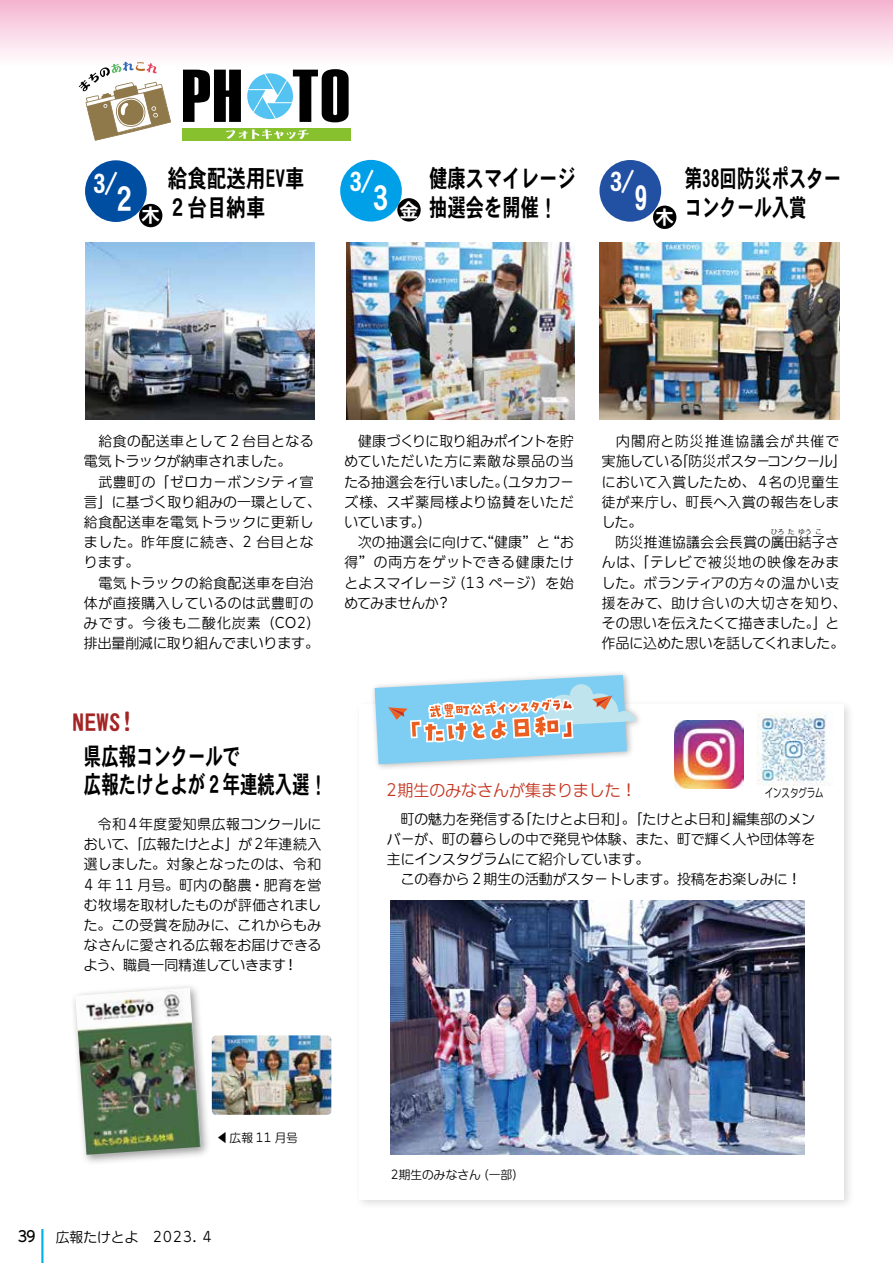
<style>
.page{position:relative;width:893px;height:1263px;background:#fff}
.page>*{position:absolute;margin:0;border:0;box-sizing:border-box;transform-origin:0 0}
.t1{font:34.05px "DFHS Gothic W7 WIN RKSJ H";color:#fff;scale:.79 1}
.t2{font:26.55px "DFHS Gothic W7 WIN RKSJ H";color:#fff}
.t3{font:24.45px/28.7px "DFHS Gothic W7 WIN RKSJ H";color:#000;scale:.71 1}
.t4{font:24.45px/28.7px "DFHS Gothic W7 WIN RKSJ H";color:#000;scale:.75 1}
.t5{font:24.45px/28.7px "DFHS Gothic W7 WIN RKSJ H";color:#000;scale:.8 1}
.t6{font:24.45px "DFHS Gothic W7 WIN RKSJ H";color:#a32424}
.t7{font:19.2px "DFHS Gothic W7 WIN RKSJ H";color:#fff}
.t8{font:15.9px "DFUD Maru Gothic W4 WINP RKSJ H";color:#c53722}
.t9{font:14.85px "DFUD Maru Gothic W6 WINP RKSJ H";color:#000}
.t10{font:13.8px/20.2px "DFUD Maru Gothic W4 WINP RKSJ H";letter-spacing:.015em;color:#000}
.t11{font:13.8px/20.2px "DFUD Maru Gothic W4 WINP RKSJ H";letter-spacing:.04em;color:#000}
.t12{font:13.8px/20.2px "DFUD Maru Gothic W4 WINP RKSJ H";letter-spacing:.075em;color:#000}
.t13{font:13.8px "DFUD Maru Gothic W4 WINP RKSJ H";letter-spacing:-.015em;color:#000}
.t14{font:13.8px "DFUD Maru Gothic W4 WINP RKSJ H";letter-spacing:-.01em;color:#000}
.t15{font:13.8px "DFUD Maru Gothic W4 WINP RKSJ H";letter-spacing:.06em;color:#000}
.t16{font:13.8px "DFUD Maru Gothic W4 WINP RKSJ H";letter-spacing:.055em;color:#000}
.t17{font:13.8px "DFUD Maru Gothic W4 WINP RKSJ H";letter-spacing:.065em;color:#000}
.t18{font:13.8px/20.2px "DFUD Maru Gothic W4 WINP RKSJ H";letter-spacing:-.005em;color:#000}
.t19{font:11.7px "DFUD Maru Gothic W4 WINP RKSJ H";color:#000}
.t20{font:11.7px "DFUD Maru Gothic W4 WINP RKSJ H";color:#000;scale:.72 1}
.t21{font:6.45px "DFUD Maru Gothic W4 WINP RKSJ H";color:#000}
.s1{font-family:"Koz Min Pr 6 N"}
</style>
<div class="page">
<hr style="left:41px;top:1229px;width:2px;height:34px;background:#00afec">
<div style="left:0;top:0;width:893px;height:68px;background:linear-gradient(to bottom,#f4b4d0,#fff)"></div>
<svg style="left:183px;top:70px;width:58px;height:52px"></svg>
<svg style="left:248px;top:69px;width:101px;height:53px"></svg>
<svg style="left:79px;top:62px;width:92px;height:79px"></svg>
<div style="left:182px;top:128px;width:169px;height:13px;background:#87c12d"></div>
<svg style="left:226px;top:129px;width:82px;height:10px"></svg>
<div style="left:340px;top:160px;width:62px;height:62px;background:#00a0e9;border-radius:50%"></div>
<div style="left:397px;top:198px;width:24px;height:24px;background:#000;border-radius:50%"></div>
<div style="left:139px;top:204px;width:23px;height:23px;background:#000;border-radius:50%"></div>
<img style="left:85px;top:242px;width:230px;height:178px">
<div style="left:85px;top:160px;width:62px;height:62px;background:#004ea2;border-radius:50%"></div>
<img style="left:346px;top:242px;width:229px;height:178px">
<div style="left:599px;top:160px;width:62px;height:62px;background:#2250a2;border-radius:50%"></div>
<div style="left:653px;top:206px;width:23px;height:23px;background:#000;border-radius:50%"></div>
<img style="left:212px;top:1035px;width:119px;height:80px">
<img style="left:599px;top:242px;width:240px;height:178px">
<div style="left:354px;top:699px;width:501px;height:511px;background:#000;opacity:.14"></div>
<div style="left:360px;top:704px;width:484px;height:495px;background:#fff"></div>
<div style="left:369px;top:670px;width:274px;height:102px;background:#000;opacity:.3"></div>
<svg style="left:375px;top:675px;width:261px;height:89px"></svg>
<div style="left:575px;top:725px;width:19px;height:19px;background:#7ecef4"></div>
<img style="left:757px;top:713px;width:75px;height:72px">
<img style="left:675px;top:721px;width:68px;height:67px">
<img style="left:390px;top:900px;width:414px;height:254px">
<div style="left:71px;top:983px;width:141px;height:183px;background:#000;opacity:.39"></div>
<img style="left:75px;top:988px;width:126px;height:167px">
<h2 class="t2" style="left:93px;top:170px;width:26px">3/</h2>
<h1 class="t1" style="left:111px;top:182px;width:36px">２</h1>
<h3 class="t7" style="left:141px;top:206px;width:21px">木</h3>
<h3 class="t5" style="left:168px;top:164px;width:173px">給食配送用EV車<br>２台目納車</h3>
<h2 class="t2" style="left:349px;top:169px;width:26px">3/</h2>
<h1 class="t1" style="left:367px;top:181px;width:36px">３</h1>
<h3 class="t7" style="left:399px;top:200px;width:21px">金</h3>
<h3 class="t4" style="left:429px;top:164px;width:197px">健康スマイレージ抽選会を開催!</h3>
<h2 class="t2" style="left:610px;top:169px;width:26px">3/</h2>
<h1 class="t1" style="left:634px;top:181px;width:19px">9</h1>
<h3 class="t7" style="left:655px;top:208px;width:21px">木</h3>
<h3 class="t3" style="left:685px;top:164px;width:222px">第38回防災ポスターコンクール入賞</h3>
<p class="t11" style="left:84px;top:431px;width:238px">　給食の配送車として２台目となる電気トラックが納車されました。<br>　武豊町の「ゼロカーボンシティ宣言」に基づく取り組みの一環として、給食配送車を電気トラックに更新しました。昨年度に続き、2 台目となります。<br>　電気トラックの給食配送車を自治体が直接購入しているのは武豊町のみです。今後も二酸化炭素（CO2(排出量削減に取り組んでまいります。</p>
<p class="t13" style="left:344px;top:432px;width:231px">　健康づくりに取り組みポイントを貯</p>
<p class="t16" style="left:344px;top:452px;width:231px">めていただいた方に素敵な景品の当</p>
<p class="t14" style="left:344px;top:473px;width:231px">たる抽選会を行いました。（ユタカフー</p>
<p class="t17" style="left:344px;top:493px;width:231px">ズ様、スギ薬局様より協賛をいただ</p>
<p class="t10" style="left:344px;top:512px;width:89px">いています (。</p>
<p class="t10" style="left:546px;top:532px;width:29px">“お</p>
<p class="t10" style="left:480px;top:532px;width:71px">、“健康”と</p>
<p class="t10" style="left:344px;top:532px;width:141px">　次の抽選会に向けて</p>
<p class="t12" style="left:344px;top:552px;width:231px">得”の両方をゲットできる健康たけ</p>
<p class="t10" style="left:452px;top:572px;width:124px">（13 ページ）を始</p>
<p class="t18" style="left:344px;top:572px;width:113px">とよスマイレージめてみませんか?</p>
<p class="t12" style="left:675px;top:431px;width:173px;text-indent:-73px">　内閣府と防災推進協議会が共催で「防災ポスターコンクール「</p>
<p class="t10" style="left:602px;top:451px;width:239px">実施している<br>において入賞したため、４名の児童生徒が来庁し、町長へ入賞の報告をしました。<br>　防災推進協議会会長賞の廣田結子さ</p>
<p class="t21" style="left:771px;top:528px;width:15px">ひろ</p>
<p class="t21" style="left:788px;top:528px;width:8px">た</p>
<p class="t21" style="left:798px;top:528px;width:15px">ゆう</p>
<p class="t21" style="left:815px;top:528px;width:8px">こ</p>
<p class="t10" style="left:602px;top:552px;width:246px">んは、「テレビで被災地の映像をみました。ボランティアの方々の温かい支援をみて、助け合いの大切さを知り、その思いを伝えたくて描きました。」と作品に込めた思いを話してくれました。</p>
<h3 class="t6" style="left:72px;top:710px;width:63px">NEWS!</h3>
<h3 class="t3" style="left:84px;top:742px;width:344px">県広報コンクールで<br>広報たけとよが２年連続入選!</h3>
<p class="t10" style="left:84px;top:814px;width:239px">　令和４年度愛知県広報コンクールに</p>
<p class="t10" style="left:84px;top:834px;width:239px">おいて、「広報たけとよ」が２年連続入</p>
<p class="t10" style="left:84px;top:854px;width:239px">選しました。対象となったのは、令和</p>
<p class="t15" style="left:84px;top:875px;width:239px">4 年 11 月号。町内の酪農・肥育を営</p>
<p class="t10" style="left:84px;top:894px;width:239px">む牧場を取材したものが評価されまし</p>
<p class="t10" style="left:84px;top:915px;width:239px">た。この受賞を励みに、これからもみ</p>
<p class="t10" style="left:84px;top:935px;width:239px">なさんに愛される広報をお届けできる</p>
<p class="t10" style="left:284px;top:955px;width:15px">!</p>
<p class="t13" style="left:84px;top:956px;width:204px">よう、職員一同精進していきます</p>
<p class="t8" style="left:386px;top:780px;width:252px">2期生のみなさんが集まりました!</p>
<p class="t20" style="left:765px;top:785px;width:83px">インスタグラム</p>
<p class="t10" style="left:518px;top:808px;width:223px">「たけとよ日和」。「たけとよ日和」</p>
<p class="t10" style="left:732px;top:808px;width:84px">編集部のメン</p>
<p class="t10" style="left:387px;top:808px;width:430px">　町の魅力を発信する<br>バーが、町の暮らしの中で発見や体験、また、町で輝く人や団体等を主にインスタグラムにて紹介しています。<br>　この春から２期生の活動がスタートします。投稿をお楽しみに!</p>
<p class="t19" style="left:217px;top:1130px;width:83px"><span class="s1">◀</span>広報 11 月号</p>
<p class="t9" style="left:17px;top:1226px;width:21px">39</p>
<p class="t10" style="left:56px;top:1226px;width:84px">広報たけとよ</p>
<p class="t10" style="left:152px;top:1226px;width:63px">2023. ４</p>
<p class="t19" style="left:477px;top:1167px;width:48px">（一部(</p>
<p class="t19" style="left:390px;top:1167px;width:92px">2期生のみなさん</p>
</div>
